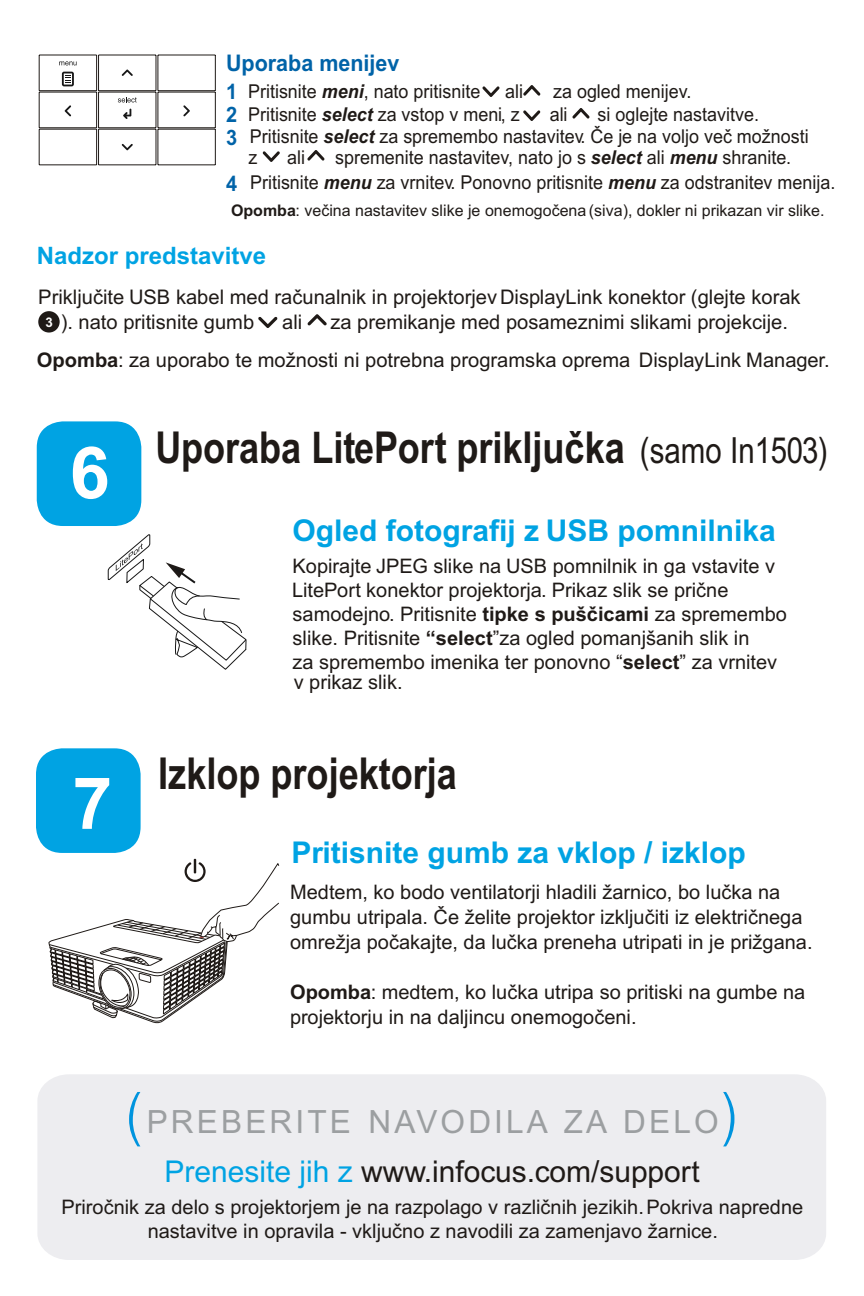
<style>
.page{position:relative;width:864px;height:1296px;background:#fff}
.page>*{position:absolute;margin:0;border:0;box-sizing:border-box;transform-origin:0 0}
.t1{font:700 72px "Arial";color:#fff}
.t2{font:700 44px "Arial Narrow";color:#1f1a17}
.t3{font:32px "Arial";letter-spacing:.1em;color:#9c9fa1}
.t4{font:700 30px "Arial";color:#00a3e3}
.t5{font:30px "Arial";color:#1f1a17}
.t6{font:700 24px "Arial";color:#00a3e3}
.t7{font:700 23px "Arial";color:#0063a8;scale:.94 1}
.t8{font:20.2px/24.8px "Arial";color:#1f1a17}
.t9{font:20px/24px "Arial";color:#1f1a17}
.t10{font:19.2px/23px "Arial";color:#1f1a17;scale:.94 1}
.t11{font:16px "Arial";color:#1f1a17}
.t12{font:700 13.4px "Arial";color:#fff}
.s1{font-weight:700;font-size:21.4px;color:#0063a8}
.s2{font-weight:700;font-style:italic}
.s3{font-weight:700}
.s4{font-weight:400;font-size:36px}
.s5{color:#00a3e3}
</style>
<div class="page">
<svg style="left:65px;top:105px;width:6px;height:11px"></svg>
<svg style="left:59px;top:61px;width:18px;height:4px"></svg>
<svg style="left:62px;top:72px;width:12px;height:14px"></svg>
<hr style="left:96px;top:92px;width:1px;height:36px;background:#1f1a17">
<hr style="left:39px;top:127px;width:58px;height:1px;background:#1f1a17">
<hr style="left:39px;top:92px;width:1px;height:36px;background:#1f1a17">
<hr style="left:39px;top:92px;width:58px;height:1px;background:#1f1a17">
<hr style="left:96px;top:55px;width:1px;height:36px;background:#1f1a17">
<hr style="left:39px;top:90px;width:58px;height:1px;background:#1f1a17">
<hr style="left:39px;top:55px;width:1px;height:36px;background:#1f1a17">
<hr style="left:39px;top:55px;width:58px;height:1px;background:#1f1a17">
<hr style="left:96px;top:129px;width:1px;height:36px;background:#1f1a17">
<hr style="left:39px;top:165px;width:58px;height:1px;background:#1f1a17">
<hr style="left:39px;top:129px;width:1px;height:36px;background:#1f1a17">
<hr style="left:39px;top:129px;width:58px;height:1px;background:#1f1a17">
<svg style="left:183px;top:105px;width:7px;height:11px"></svg>
<hr style="left:215px;top:92px;width:1px;height:36px;background:#1f1a17">
<hr style="left:158px;top:127px;width:57px;height:1px;background:#1f1a17">
<hr style="left:158px;top:92px;width:1px;height:36px;background:#1f1a17">
<hr style="left:158px;top:92px;width:57px;height:1px;background:#1f1a17">
<hr style="left:215px;top:55px;width:1px;height:36px;background:#1f1a17">
<hr style="left:158px;top:90px;width:57px;height:1px;background:#1f1a17">
<hr style="left:158px;top:55px;width:1px;height:36px;background:#1f1a17">
<hr style="left:158px;top:55px;width:57px;height:1px;background:#1f1a17">
<hr style="left:215px;top:129px;width:1px;height:36px;background:#1f1a17">
<hr style="left:158px;top:165px;width:57px;height:1px;background:#1f1a17">
<hr style="left:158px;top:129px;width:1px;height:36px;background:#1f1a17">
<hr style="left:158px;top:129px;width:57px;height:1px;background:#1f1a17">
<hr style="left:156px;top:92px;width:1px;height:36px;background:#1f1a17">
<hr style="left:99px;top:127px;width:57px;height:1px;background:#1f1a17">
<hr style="left:98px;top:92px;width:1px;height:36px;background:#1f1a17">
<hr style="left:99px;top:92px;width:57px;height:1px;background:#1f1a17">
<hr style="left:156px;top:55px;width:1px;height:36px;background:#1f1a17">
<hr style="left:99px;top:90px;width:57px;height:1px;background:#1f1a17">
<hr style="left:98px;top:55px;width:1px;height:36px;background:#1f1a17">
<hr style="left:99px;top:55px;width:57px;height:1px;background:#1f1a17">
<hr style="left:156px;top:129px;width:1px;height:36px;background:#1f1a17">
<hr style="left:99px;top:165px;width:57px;height:1px;background:#1f1a17">
<hr style="left:98px;top:129px;width:1px;height:36px;background:#1f1a17">
<hr style="left:99px;top:129px;width:57px;height:1px;background:#1f1a17">
<svg style="left:118px;top:97px;width:19px;height:5px"></svg>
<svg style="left:123px;top:109px;width:8px;height:10px"></svg>
<svg style="left:122px;top:70px;width:11px;height:6px"></svg>
<svg style="left:122px;top:144px;width:11px;height:6px"></svg>
<div style="left:37px;top:1074px;width:789px;height:186px;background:#ededf0"></div>
<div style="left:37px;top:421px;width:104px;height:105px;background:#00a3e3;border-radius:26px"></div>
<svg style="left:107px;top:534px;width:140px;height:136px"></svg>
<svg style="left:48px;top:858px;width:231px;height:166px"></svg>
<svg style="left:129px;top:1092px;width:11px;height:54px"></svg>
<svg style="left:723px;top:1092px;width:11px;height:54px"></svg>
<div style="left:36px;top:748px;width:105px;height:105px;background:#00a3e3;border-radius:26px"></div>
<svg style="left:482px;top:86px;width:18px;height:11px"></svg>
<svg style="left:523px;top:85px;width:17px;height:11px"></svg>
<svg style="left:523px;top:110px;width:17px;height:11px"></svg>
<svg style="left:572px;top:108px;width:18px;height:11px"></svg>
<svg style="left:263px;top:151px;width:17px;height:11px"></svg>
<svg style="left:307px;top:150px;width:18px;height:11px"></svg>
<div style="left:38px;top:311px;width:22px;height:22px;background:#1f1a17;border-radius:50%"></div>
<svg style="left:258px;top:317px;width:20px;height:11px"></svg>
<svg style="left:307px;top:314px;width:20px;height:12px"></svg>
<p class="t7" style="left:226px;top:55px;width:186px">Uporaba menijev</p>
<p class="t10" style="left:226px;top:81px;width:272px"><span class="s1">1</span> Pritisnite <span class="s2">meni</span>, nato pritisnite</p>
<p class="t10" style="left:505px;top:81px;width:21px">ali</p>
<p class="t10" style="left:553px;top:81px;width:149px">za ogled menijev.</p>
<p class="t10" style="left:226px;top:104px;width:314px"><span class="s1">2</span> Pritisnite <span class="s2">select</span> za vstop v meni, z</p>
<p class="t10" style="left:550px;top:104px;width:21px">ali</p>
<p class="t10" style="left:226px;top:104px;width:621px;text-indent:371px">si oglejte nastavitve.<br><span class="s1">3</span> Pritisnite <span class="s2">select</span> za spremembo nastavitev. Èe je na voljo veè možnosti</p>
<p class="t10" style="left:248px;top:148px;width:11px">z</p>
<p class="t10" style="left:287px;top:148px;width:21px">ali</p>
<p class="t10" style="left:226px;top:147px;width:649px;line-height:24.8px;text-indent:109px">spremenite nastavitev, nato jo s <span class="s2">select</span> ali <span class="s2">menu</span> shranite.<br><span class="s1">4</span> Pritisnite <span class="s2">menu</span> za vrnitev. Ponovno pritisnite <span class="s2">menu</span> za odstranitev menija.</p>
<p class="t11" style="left:231px;top:204px;width:595px"><span class="s3">Opomba</span>: veèina nastavitev slike je onemogoèena (siva), dokler ni prikazan vir slike.</p>
<p class="t6" style="left:37px;top:246px;width:231px">Nadzor predstavitve</p>
<p class="t8" style="left:61px;top:286px;width:741px;text-indent:-22px">Prikljuèite USB kabel med raèunalnik in projektorjev DisplayLink konektor (glejte korak ). nato pritisnite gumb</p>
<p class="t8" style="left:282px;top:311px;width:22px">ali</p>
<p class="t8" style="left:330px;top:311px;width:459px">za premikanje med posameznimi slikami projekcije.</p>
<p class="t12" style="left:46px;top:317px;width:9px">3</p>
<p class="t8" style="left:37px;top:349px;width:794px"><span class="s3">Opomba</span>: za uporabo te možnosti ni potrebna programska oprema DisplayLink Manager.</p>
<h1 class="t1" style="left:70px;top:446px;width:42px">6</h1>
<h1 class="t1" style="left:72px;top:776px;width:42px">7</h1>
<h2 class="t2" style="left:155px;top:431px;width:674px">Uporaba LitePort prikljuèka <span class="s4">(samo In1503)</span></h2>
<h3 class="t4" style="left:293px;top:520px;width:485px">Ogled fotografij z USB pomnilnika</h3>
<p class="t9" style="left:292px;top:556px;width:496px">Kopirajte JPEG slike na USB pomnilnik in ga vstavite v LitePort konektor projektorja. Prikaz slik se priène samodejno. Pritisnite <span class="s3">tipke s pušèicami</span> za spremembo slike. Pritisnite <span class="s3">“select</span>”za ogled pomanjšanih slik in<br>za spremembo imenika ter ponovno “<span class="s3">select</span>” za vrnitev</p>
<p class="t9" style="left:294px;top:672px;width:110px">v prikaz slik.</p>
<h2 class="t2" style="left:158px;top:757px;width:300px">Izklop projektorja</h2>
<h3 class="t4" style="left:291px;top:841px;width:456px">Pritisnite gumb za vklop / izklop</h3>
<p class="t9" style="left:290px;top:881px;width:524px;line-height:25px">Medtem, ko bodo ventilatorji hladili žarnico, bo luèka na gumbu utripala. Èe želite projektor izkljuèiti iz elektriènega omrežja poèakajte, da luèka preneha utripati in je prižgana.</p>
<p class="t9" style="left:290px;top:981px;width:517px;line-height:25px"><span class="s3">Opomba</span>: medtem, ko luèka utripa so pritiski na gumbe na projektorju in na daljincu onemogoèeni.</p>
<h3 class="t3" style="left:147px;top:1110px;width:573px">PREBERITE NAVODILA ZA DELO</h3>
<h3 class="t5" style="left:164px;top:1161px;width:537px"><span class="s5">Prenesite jih z</span> www.infocus.com/support</h3>
<p class="t9" style="left:62px;top:1197px;width:743px;text-align:center">Priroènik za delo s projektorjem je na razpolago v razliènih jezikih. Pokriva napredne nastavitve in opravila - vkljuèno z navodili za zamenjavo žarnice.</p>
</div>
